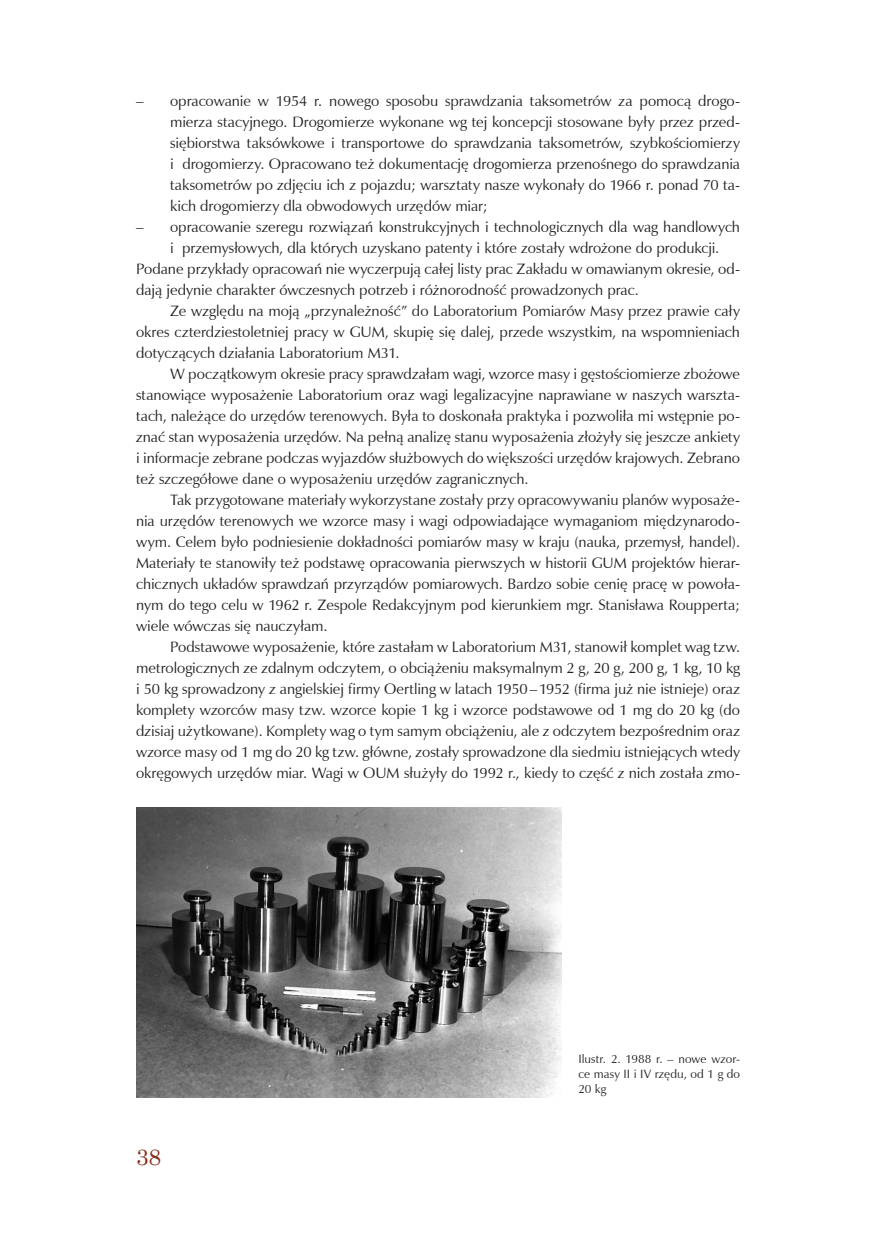
<style>
.page{position:relative;width:872px;height:1246px;background:#fff}
.page>*{position:absolute;margin:0;border:0;box-sizing:border-box;transform-origin:0 0}
.t1{font:22.5px "Century Schoolbook";color:#882c1b}
.t2{font:15px/21px "Zapf Humanist 601 L2";color:#231f20;text-align:justify}
.t3{font:12px/15px "Zapf Humanist 601 L2";letter-spacing:.005em;color:#231f20;text-align:justify}
</style>
<div class="page">
<img style="left:136px;top:808px;width:425px;height:289px">
<p class="t2" style="left:136px;top:90px;width:605px">– opracowanie w 1954 r. nowego sposobu sprawdzania taksometrów za pomocą drogo-</p>
<p class="t2" style="left:170px;top:111px;width:571px">mierza stacyjnego. Drogomierze wykonane wg tej koncepcji stosowane były przez przed-</p>
<p class="t2" style="left:170px;top:132px;width:571px">siębiorstwa taksówkowe i transportowe do sprawdzania taksometrów, szybkościomierzy</p>
<p class="t2" style="left:170px;top:153px;width:571px">i drogomierzy. Opracowano też dokumentację drogomierza przenośnego do sprawdzania</p>
<p class="t2" style="left:170px;top:174px;width:571px">taksometrów po zdjęciu ich z pojazdu; warsztaty nasze wykonały do 1966 r. ponad 70 ta-</p>
<p class="t2" style="left:170px;top:195px;width:319px">kich drogomierzy dla obwodowych urzędów miar;</p>
<p class="t2" style="left:136px;top:216px;width:605px">– opracowanie szeregu rozwiązań konstrukcyjnych i technologicznych dla wag handlowych</p>
<p class="t2" style="left:136px;top:237px;width:605px;text-align:left;text-indent:34px">i przemysłowych, dla których uzyskano patenty i które zostały wdrożone do produkcji.<br>Podane przykłady opracowań nie wyczerpują całej listy prac Zakładu w omawianym okresie, od&shy;dają jedynie charakter ówczesnych potrzeb i różnorodność prowadzonych prac.</p>
<p class="t2" style="left:136px;top:300px;width:605px;text-indent:34px">Ze względu na moją „przynależność” do Laboratorium Pomiarów Masy przez prawie cały okres czterdziestoletniej pracy w GUM, skupię się dalej, przede wszystkim, na wspomnieniach dotyczących działania Laboratorium M31.</p>
<p class="t2" style="left:136px;top:363px;width:605px;text-indent:34px">W początkowym okresie pracy sprawdzałam wagi, wzorce masy i gęstościomierze zbożowe stanowiące wyposażenie Laboratorium oraz wagi legalizacyjne naprawiane w naszych warszta&shy;tach, należące do urzędów terenowych. Była to doskonała praktyka i pozwoliła mi wstępnie po&shy;znać stan wyposażenia urzędów. Na pełną analizę stanu wyposażenia złożyły się jeszcze ankiety i informacje zebrane podczas wyjazdów służbowych do większości urzędów krajowych. Zebrano też szczegółowe dane o wyposażeniu urzędów zagranicznych.</p>
<p class="t2" style="left:136px;top:489px;width:605px;text-indent:34px">Tak przygotowane materiały wykorzystane zostały przy opracowywaniu planów wyposaże&shy;nia urzędów terenowych we wzorce masy i wagi odpowiadające wymaganiom międzynarodo&shy;wym. Celem było podniesienie dokładności pomiarów masy w kraju (nauka, przemysł, handel).<br>Materiały te stanowiły też podstawę opracowania pierwszych w historii GUM projektów hierar&shy;chicznych układów sprawdzań przyrządów pomiarowych. Bardzo sobie cenię pracę w powoła&shy;nym do tego celu w 1962 r. Zespole Redakcyjnym pod kierunkiem mgr. Stanisława Roupperta; wiele wówczas się nauczyłam.</p>
<p class="t2" style="left:136px;top:636px;width:605px;text-indent:34px">Podstawowe wyposażenie, które zastałam w Laboratorium M31, stanowił komplet wag tzw. metrologicznych ze zdalnym odczytem, o obciążeniu maksymalnym 2 g, 20 g, 200 g, 1 kg, 10 kg i 50 kg sprowadzony z angielskiej firmy Oertling w latach 1950– 1952 (firma już nie istnieje) oraz komplety wzorców masy tzw. wzorce kopie 1 kg i wzorce podstawowe od 1 mg do 20 kg (do dzisiaj użytkowane). Komplety wag o tym samym obciążeniu, ale z odczytem bezpośrednim oraz wzorce masy od 1 mg do 20 kg tzw. główne, zostały sprowadzone dla siedmiu istniejących wtedy okręgowych urzędów miar. Wagi w OUM służyły do 1992 r., kiedy to część z nich została zmo-</p>
<h1 class="t1" style="left:136px;top:1138px;width:27px">38</h1>
<p class="t3" style="left:578px;top:1052px;width:163px">Ilustr. 2. 1988 r. – nowe wzor&shy;ce masy II i IV rzędu, od 1 g do 20 kg</p>
</div>
